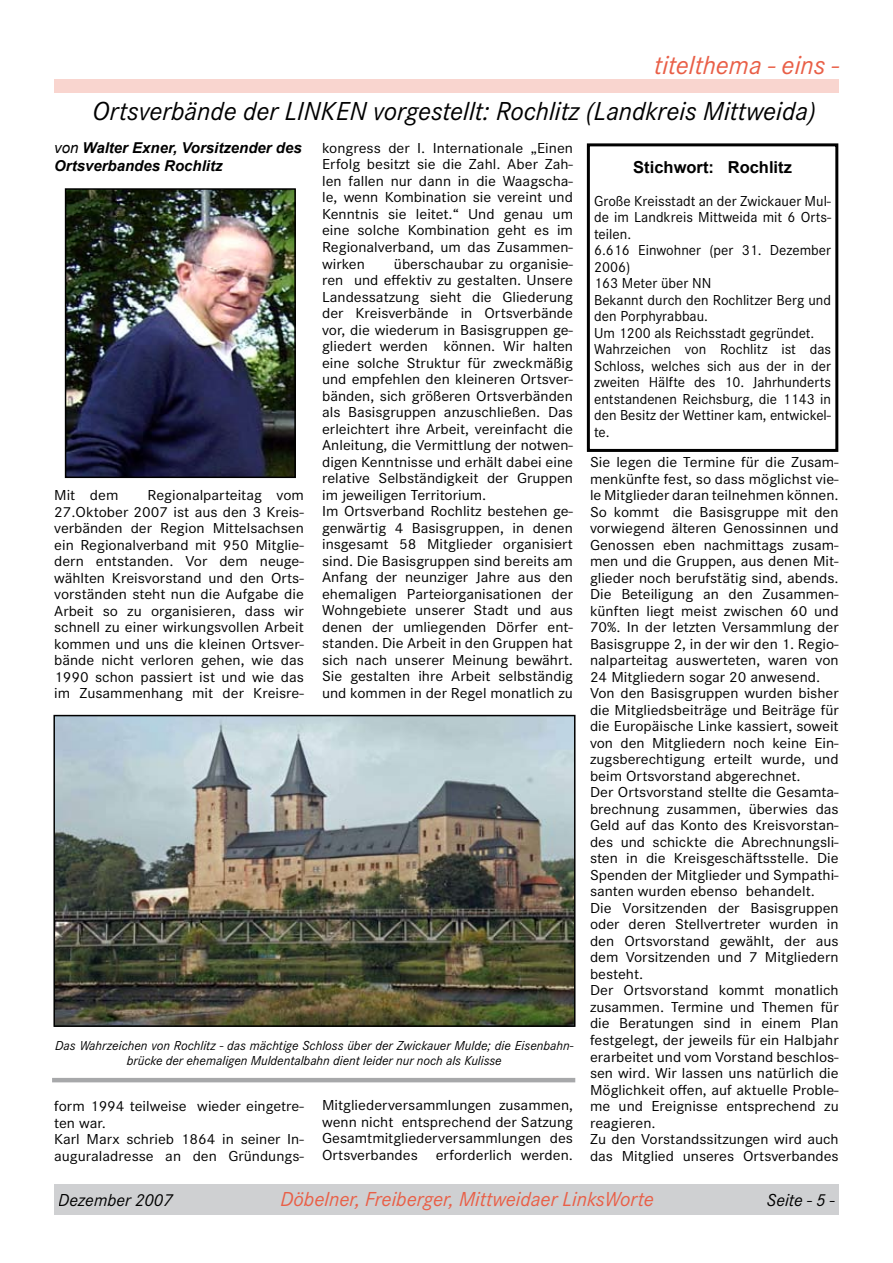
<style>
.page{position:relative;width:893px;height:1263px;background:#fff}
.page>*{position:absolute;margin:0;border:0;box-sizing:border-box;transform-origin:0 0}
.t1{font:italic 27px "Corporate S";color:#000}
.t2{font:italic 27px "Corporate S";color:#e95f47}
.t3{font:italic 21px "Corporate S";color:#e95f47}
.t4{font:italic 18px "Corporate S";color:#000}
.t5{font:700 16.5px "Arial";color:#000}
.t6{font:15px/16.5px "Corporate S";color:#000;text-align:justify;scale:1.08 1}
.t7{font:15px/16.5px "Corporate S";color:#000}
.t8{font:italic 700 15px/18px "Arial";color:#000}
.t9{font:italic 13.5px/15px "Corporate S";color:#000;text-align:center}
.s1{font-weight:400}
</style>
<div class="page">
<div style="left:54px;top:79px;width:785px;height:14px;background:#f9d5cf"></div>
<div style="left:54px;top:1185px;width:785px;height:30px;background:#cfd0d2"></div>
<img style="left:68px;top:191px;width:225px;height:284px">
<div style="left:65px;top:188px;width:231px;height:290px;border:2px solid #000"></div>
<div style="left:587px;top:143px;width:251px;height:309px;border:3px solid #000"></div>
<img style="left:56px;top:718px;width:516px;height:306px">
<div style="left:53px;top:715px;width:522px;height:312px;border:2px solid #000"></div>
<hr style="left:52px;top:1078px;width:523px;height:4px;background:#a7a8aa">
<h1 class="t2" style="left:654px;top:50px;width:186px">titelthema - eins -</h1>
<h1 class="t1" style="left:93px;top:95px;width:725px">Ortsverbände der LINKEN vorgestellt: Rochlitz (Landkreis Mittweida)</h1>
<p class="t8" style="left:54px;top:139px;width:249px"><span class="s1">von</span> Walter Exner, Vorsitzender des<br>Ortsverbandes Rochlitz</p>
<p class="t6" style="left:322px;top:140px;width:234px">kongress der I. Internationale „Einen Erfolg besitzt sie die Zahl. Aber Zah&shy;len fallen nur dann in die Waagscha&shy;le, wenn Kombination sie vereint und Kenntnis sie leitet.“ Und genau um eine solche Kombination geht es im Regionalverband, um das Zusammen&shy;wirken</p>
<p class="t5" style="left:633px;top:156px;width:160px">Stichwort: Rochlitz</p>
<p class="t7" style="left:594px;top:193px;width:238px">Große Kreisstadt an der Zwickauer Mul&shy;de im Landkreis Mittweida mit 6 Orts&shy;teilen.<br>6.616 Einwohner (per 31. Dezember<br>2006)<br>163 Meter über NN<br>Bekannt durch den Rochlitzer Berg und den Porphyrabbau.<br>Um 1200 als Reichsstadt gegründet.<br>Wahrzeichen von Rochlitz ist das<br>Schloss, welches sich aus der in der zweiten Hälfte des 10. Jahrhunderts entstandenen Reichsburg, die 1143 in den Besitz der Wettiner kam, entwickel&shy;te.</p>
<p class="t6" style="left:322px;top:255px;width:234px;text-align:left;text-indent:72px">überschaubar zu organisie&shy;ren und effektiv zu gestalten. Unsere Landessatzung sieht die Gliederung der Kreisverbände in Ortsverbände vor, die wiederum in Basisgruppen ge&shy;gliedert werden können. Wir halten eine solche Struktur für zweckmäßig und empfehlen den kleineren Ortsver&shy;bänden, sich größeren Ortsverbänden als Basisgruppen anzuschließen. Das erleichtert ihre Arbeit, vereinfacht die Anleitung, die Vermittlung der notwen&shy;digen Kenntnisse und erhält dabei eine relative Selbständigkeit der Gruppen im jeweiligen Territorium.<br>Im Ortsverband Rochlitz bestehen ge&shy;genwärtig 4 Basisgruppen, in denen insgesamt 58 Mitglieder organisiert sind. Die Basisgruppen sind bereits am Anfang der neunziger Jahre aus den ehemaligen Parteiorganisationen der Wohngebiete unserer Stadt und aus denen der umliegenden Dörfer ent&shy;standen. Die Arbeit in den Gruppen hat sich nach unserer Meinung bewährt.<br>Sie gestalten ihre Arbeit selbständig und kommen in der Regel monatlich zu</p>
<p class="t6" style="left:590px;top:454px;width:232px;text-align:left">Sie legen die Termine für die Zusam&shy;menkünfte fest, so dass möglichst vie&shy;le Mitglieder daran teilnehmen können.<br>So kommt die Basisgruppe mit den vorwiegend älteren Genossinnen und Genossen eben nachmittags zusam&shy;men und die Gruppen, aus denen Mit&shy;glieder noch berufstätig sind, abends.<br>Die Beteiligung an den Zusammen&shy;künften liegt meist zwischen 60 und 70%. In der letzten Versammlung der Basisgruppe 2, in der wir den 1. Regio&shy;nalparteitag auswerteten, waren von 24 Mitgliedern sogar 20 anwesend.<br>Von den Basisgruppen wurden bisher die Mitgliedsbeiträge und Beiträge für die Europäische Linke kassiert, soweit von den Mitgliedern noch keine Ein&shy;zugsberechtigung erteilt wurde, und beim Ortsvorstand abgerechnet.<br>Der Ortsvorstand stellte die Gesamta&shy;brechnung zusammen, überwies das Geld auf das Konto des Kreisvorstan&shy;des und schickte die Abrechnungsli&shy;sten in die Kreisgeschäftsstelle. Die Spenden der Mitglieder und Sympathi&shy;santen wurden ebenso behandelt.<br>Die Vorsitzenden der Basisgruppen oder deren Stellvertreter wurden in den Ortsvorstand gewählt, der aus dem Vorsitzenden und 7 Mitgliedern besteht.<br>Der Ortsvorstand kommt monatlich zusammen. Termine und Themen für die Beratungen sind in einem Plan festgelegt, der jeweils für ein Halbjahr erarbeitet und vom Vorstand beschlos&shy;sen wird. Wir lassen uns natürlich die Möglichkeit offen, auf aktuelle Proble&shy;me und Ereignisse entsprechend zu reagieren.<br>Zu den Vorstandssitzungen wird auch das Mitglied unseres Ortsverbandes</p>
<p class="t6" style="left:54px;top:487px;width:233px;text-indent:93px">Regionalparteitag vom 27.Oktober 2007 ist aus den 3 Kreis&shy;verbänden der Region Mittelsachsen ein Regionalverband mit 950 Mitglie&shy;dern entstanden. Vor dem neuge&shy;wählten Kreisvorstand und den Orts&shy;vorständen steht nun die Aufgabe die Arbeit so zu organisieren, dass wir schnell zu einer wirkungsvollen Arbeit kommen und uns die kleinen Ortsver&shy;bände nicht verloren gehen, wie das 1990 schon passiert ist und wie das im Zusammenhang mit der Kreisre-</p>
<p class="t6" style="left:54px;top:487px;width:61px">Mit dem</p>
<p class="t9" style="left:55px;top:1038px;width:520px">Das Wahrzeichen von Rochlitz - das mächtige Schloss über der Zwickauer Mulde; die Eisenbahn&shy;brücke der ehemaligen Muldentalbahn dient leider nur noch als Kulisse</p>
<p class="t6" style="left:322px;top:1097px;width:234px">Mitgliederversammlungen zusammen, wenn nicht entsprechend der Satzung Gesamtmitgliederversammlungen des Ortsverbandes erforderlich werden.</p>
<h2 class="t3" style="left:281px;top:1187px;width:375px">Döbelner, Freiberger, Mittweidaer LinksWorte</h2>
<p class="t6" style="left:54px;top:1098px;width:233px;text-align:left">form 1994 teilweise wieder eingetre&shy;ten war.<br>Karl Marx schrieb 1864 in seiner In&shy;auguraladresse an den Gründungs-</p>
<p class="t4" style="left:58px;top:1189px;width:116px">Dezember 2007</p>
<p class="t4" style="left:767px;top:1189px;width:69px">Seite - 5 -</p>
</div>
